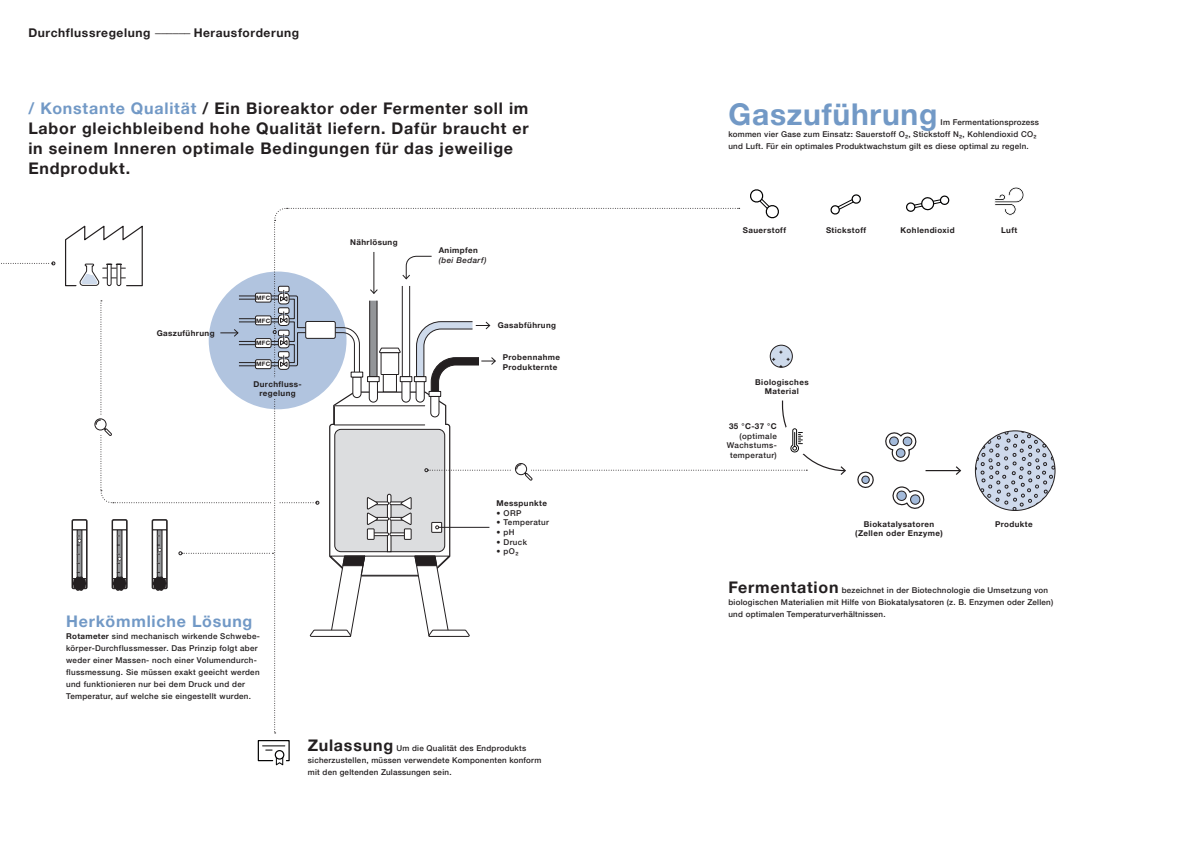
<style>
.page{position:relative;width:1191px;height:842px;background:#fff}
.page>*{position:absolute;margin:0;border:0;box-sizing:border-box;transform-origin:0 0}
.t1{font:700 30px "Helvetica Neue LTW1 G";letter-spacing:.025em;color:#7299c6}
.t2{font:700 16px/20px "Helvetica Neue LTW1 G";letter-spacing:.05em;color:#231f20}
.t3{font:700 16px "Helvetica Neue LTW1 G";letter-spacing:.05em;color:#7299c6}
.t4{font:700 12px "Helvetica Neue LTW1 G";letter-spacing:.05em;color:#231f20}
.t5{font:500 8px/12px "Helvetica Neue LTW1 G";letter-spacing:.03em;color:#231f20}
.t6{font:700 8px/9.6px "Helvetica Neue LTW1 G";letter-spacing:.05em;color:#231f20;text-align:center}
.t7{font:500 8px/9.6px "Helvetica Neue LTW1 G";letter-spacing:.05em;color:#231f20;text-align:right}
.t8{font:italic 500 8px "Helvetica Neue LTW1 G";letter-spacing:.05em;color:#231f20}
.t9{font:700 6px "Helvetica Neue LTW1 G";letter-spacing:.05em;color:#231f20}
.s1{font-weight:300}
.s2{color:#7299c6}
.s3{font-weight:700}
.s4{font-weight:700;font-size:16px}
</style>
<div class="page">
<svg style="left:885px;top:432px;width:32px;height:30px"></svg>
<svg style="left:892px;top:486px;width:33px;height:23px"></svg>
<svg style="left:1px;top:261px;width:54px;height:4px"></svg>
<svg style="left:994px;top:187px;width:30px;height:29px"></svg>
<hr style="left:925px;top:470px;width:35px;height:1px;background:#231f20">
<svg style="left:954px;top:466px;width:8px;height:9px"></svg>
<svg style="left:257px;top:740px;width:33px;height:26px"></svg>
<svg style="left:906px;top:195px;width:43px;height:17px"></svg>
<svg style="left:976px;top:431px;width:79px;height:79px"></svg>
<div style="left:974px;top:430px;width:81px;height:81px;border:1px solid #231f20;border-radius:50%"></div>
<svg style="left:65px;top:189px;width:809px;height:544px"></svg>
<h3 class="t4" style="left:28px;top:25px;width:272px">Durchflussregelung <span class="s1">––––––</span> Herausforderung</h3>
<h2 class="t2" style="left:28px;top:98px;width:502px"><span class="s2">/ Konstante Qualität</span> / Ein Bioreaktor oder Fermenter soll im Labor gleichbleibend hohe Qualität liefern. Dafür braucht er in seinem Inneren optimale Bedingungen für das jeweilige Endprodukt.</h2>
<p class="t6" style="left:157px;top:328px;width:59px">Gaszuführung</p>
<p class="t9" style="left:256px;top:294px;width:16px">MFC</p>
<p class="t9" style="left:256px;top:317px;width:16px">MFC</p>
<p class="t9" style="left:256px;top:340px;width:16px">MFC</p>
<p class="t9" style="left:256px;top:360px;width:16px">MFC</p>
<p class="t6" style="left:253px;top:379px;width:50px">Durchfluss&shy;regelung</p>
<h2 class="t3" style="left:66px;top:611px;width:188px">Herkömmliche Lösung</h2>
<p class="t5" style="left:66px;top:630px;width:195px"><span class="s3">Rotameter</span> sind mechanisch wirkende Schwebe&shy;körper-Durchflussmesser. Das Prinzip folgt aber weder einer Massen- noch einer Volumendurch&shy;flussmessung. Sie müssen exakt geeicht werden und funktionieren nur bei dem Druck und der Temperatur, auf welche sie eingestellt wurden.</p>
<p class="t6" style="left:350px;top:237px;width:49px">Nährlösung</p>
<p class="t6" style="left:439px;top:246px;width:41px">Animpfen</p>
<p class="t8" style="left:439px;top:255px;width:49px">(bei Bedarf)</p>
<p class="t6" style="left:497px;top:321px;width:60px">Gasabführung</p>
<p class="t6" style="left:503px;top:352px;width:59px;text-align:left">Probennahme<br>Produkternte</p>
<p class="t6" style="left:496px;top:498px;width:52px">Messpunkte</p>
<p class="t5" style="left:496px;top:507px;width:26px">• ORP</p>
<p class="t7" style="left:496px;top:518px;width:54px">• Temperatur</p>
<p class="t5" style="left:496px;top:526px;width:20px">• pH</p>
<p class="t5" style="left:496px;top:536px;width:32px">• Druck</p>
<p class="t5" style="left:496px;top:545px;width:23px">• pO₂</p>
<p class="t5" style="left:308px;top:743px;width:235px"><span class="s4">Zulassung</span> Um die Qualität des Endprodukts sicherzustellen, müssen verwendete Komponenten konform mit den geltenden Zulassungen sein.</p>
<h1 class="t1" style="left:728px;top:96px;width:210px">Gaszuführung</h1>
<p class="t5" style="left:728px;top:117px;width:312px;text-indent:212px">Im Fermentationsprozess kommen vier Gase zum Einsatz: Sauerstoff O₂, Stickstoff N₂, Kohlendioxid CO₂ und Luft. Für ein optimales Produktwachstum gilt es diese optimal zu regeln.</p>
<p class="t6" style="left:743px;top:225px;width:45px">Sauerstoff</p>
<p class="t6" style="left:826px;top:225px;width:42px">Stickstoff</p>
<p class="t6" style="left:900px;top:225px;width:56px">Kohlendioxid</p>
<p class="t6" style="left:1001px;top:225px;width:18px">Luft</p>
<p class="t6" style="left:755px;top:377px;width:55px">Biologisches<br>Material</p>
<p class="t6" style="left:729px;top:421px;width:49px">35 °C-37 °C</p>
<p class="t7" style="left:726px;top:431px;width:52px">(optimale<br>Wachstums&shy;temperatur)</p>
<p class="t6" style="left:855px;top:519px;width:89px">Biokatalysatoren (Zellen oder Enzyme)</p>
<p class="t6" style="left:995px;top:519px;width:39px">Produkte</p>
<p class="t5" style="left:728px;top:585px;width:326px"><span class="s4">Fermentation</span> bezeichnet in der Biotechnologie die Umsetzung von biologischen Materialien mit Hilfe von Biokatalysatoren (z. B. Enzymen oder Zellen) und optimalen Temperaturverhältnissen.</p>
</div>
